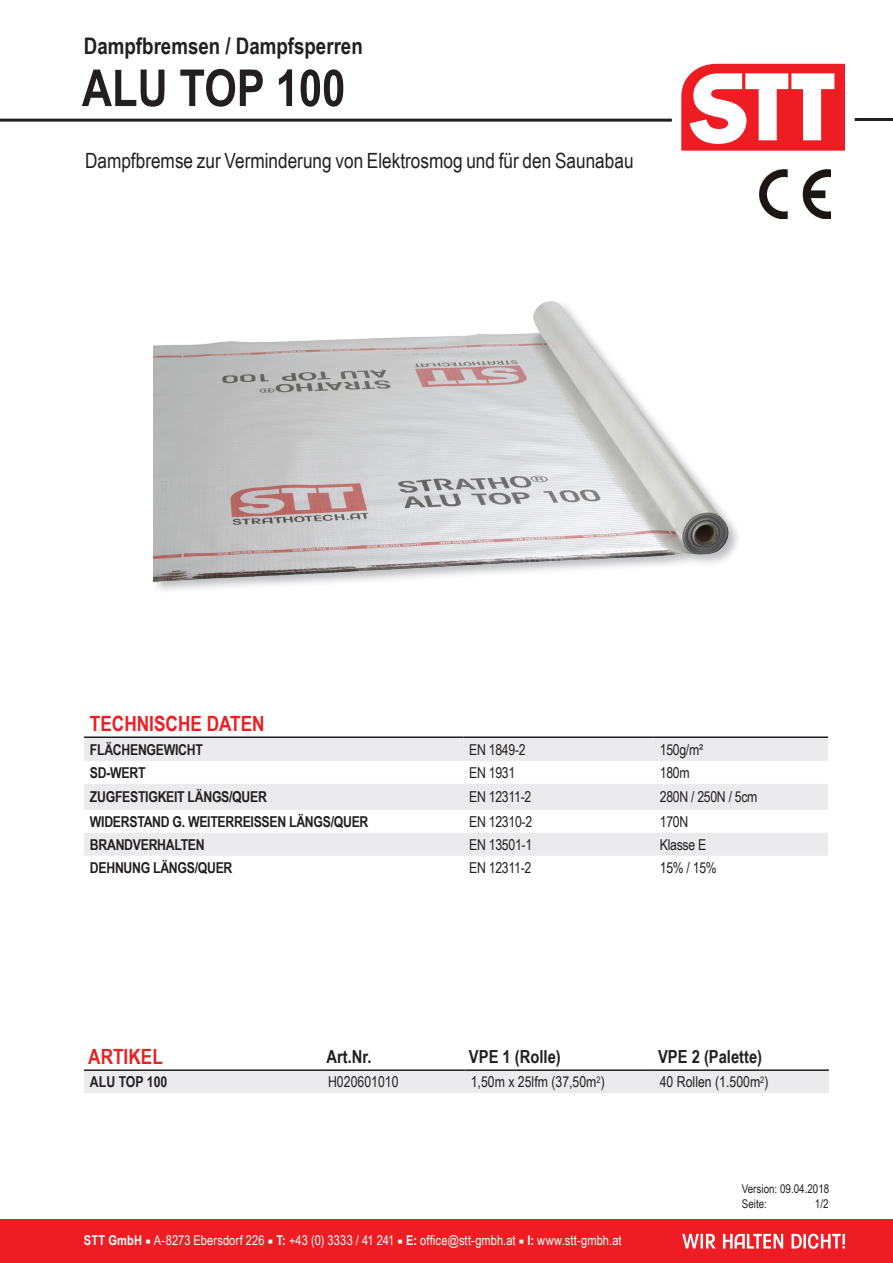
<style>
.page{position:relative;width:893px;height:1263px;background:#fff}
.page>*{position:absolute;margin:0;border:0;box-sizing:border-box;transform-origin:0 0}
.t1{font:700 51px "Arial Narrow";color:#231f20}
.t2{font:700 22.8px "Arial Narrow";color:#231f20}
.t3{font:21px "Arial Narrow";color:#231f20}
.t4{font:700 21px "Arial Narrow";color:#ee1d23}
.t5{font:700 21px "Arial Narrow";color:#e32525}
.t6{font:700 18px "Arial Narrow";color:#231f20}
.t7{font:700 15px "Arial Narrow";letter-spacing:-.02em;color:#231f20}
.t8{font:15px "Arial Narrow";letter-spacing:-.02em;color:#231f20}
.t9{font:15px "Arial Narrow";color:#231f20}
.t10{font:700 15px "Arial Narrow";color:#231f20}
.t11{font:13.5px "Arial Narrow";letter-spacing:.01em;color:#fff}
.t12{font:12px/15px "Arial Narrow";color:#231f20}
.s1{font-weight:700}
.s2{font-family:"Minion Pro"}
</style>
<div class="page">
<div style="left:84px;top:1071px;width:745px;height:22px;background:#ebebed"></div>
<hr style="left:84px;top:1069px;width:238px;height:2px;background:#231f20">
<hr style="left:322px;top:1069px;width:143px;height:2px;background:#231f20">
<hr style="left:465px;top:1069px;width:189px;height:2px;background:#231f20">
<hr style="left:654px;top:1069px;width:175px;height:2px;background:#231f20">
<img style="left:759px;top:170px;width:71px;height:49px">
<svg style="left:84px;top:738px;width:744px;height:118px;fill:#ebebed"></svg>
<hr style="left:84px;top:736px;width:379px;height:2px;background:#231f20">
<hr style="left:463px;top:736px;width:191px;height:2px;background:#231f20">
<hr style="left:654px;top:736px;width:174px;height:2px;background:#231f20">
<hr style="left:0;top:119px;width:672px;height:3px;background:#231f20">
<hr style="left:855px;top:118px;width:38px;height:3px;background:#231f20">
<img style="left:153px;top:301px;width:585px;height:289px">
<svg style="left:681px;top:64px;width:164px;height:87px"></svg>
<div style="left:0;top:1219px;width:893px;height:44px;background:#ee1d23"></div>
<svg style="left:682px;top:1233px;width:163px;height:16px"></svg>
<h2 class="t2" style="left:84px;top:29px;width:280px">Dampfbremsen / Dampfsperren</h2>
<h1 class="t1" style="left:82px;top:49px;width:265px">ALU TOP 100</h1>
<h3 class="t3" style="left:85px;top:145px;width:550px">Dampfbremse zur Verminderung von Elektrosmog und für den Saunabau</h3>
<h3 class="t4" style="left:90px;top:708px;width:176px">TECHNISCHE DATEN</h3>
<p class="t7" style="left:90px;top:738px;width:114px">FLÄCHENGEWICHT</p>
<p class="t8" style="left:469px;top:739px;width:58px">EN 1849-2</p>
<p class="t8" style="left:660px;top:739px;width:45px">150g/m²</p>
<p class="t7" style="left:90px;top:761px;width:57px">SD-WERT</p>
<p class="t8" style="left:469px;top:761px;width:48px">EN 1931</p>
<p class="t8" style="left:660px;top:761px;width:31px">180m</p>
<p class="t7" style="left:90px;top:786px;width:178px">ZUGFESTIGKEIT LÄNGS/QUER</p>
<p class="t8" style="left:469px;top:786px;width:64px">EN 12311-2</p>
<p class="t8" style="left:660px;top:786px;width:99px">280N / 250N / 5cm</p>
<p class="t7" style="left:90px;top:810px;width:280px">WIDERSTAND G. WEITERREISSEN LÄNGS/QUER</p>
<p class="t8" style="left:469px;top:810px;width:64px">EN 12310-2</p>
<p class="t8" style="left:660px;top:810px;width:30px">170N</p>
<p class="t7" style="left:90px;top:833px;width:116px">BRANDVERHALTEN</p>
<p class="t8" style="left:469px;top:833px;width:64px">EN 13501-1</p>
<p class="t8" style="left:660px;top:833px;width:48px">Klasse E</p>
<p class="t7" style="left:90px;top:856px;width:144px">DEHNUNG LÄNGS/QUER</p>
<p class="t8" style="left:469px;top:856px;width:64px">EN 12311-2</p>
<p class="t8" style="left:660px;top:856px;width:59px">15% / 15%</p>
<h3 class="t5" style="left:88px;top:1040px;width:76px">ARTIKEL</h3>
<p class="t6" style="left:326px;top:1042px;width:47px">Art.Nr.</p>
<p class="t6" style="left:469px;top:1042px;width:93px">VPE 1 (Rolle)</p>
<p class="t6" style="left:658px;top:1042px;width:106px">VPE 2 (Palette)</p>
<p class="t10" style="left:90px;top:1070px;width:79px">ALU TOP 100</p>
<p class="t9" style="left:328px;top:1071px;width:72px">H020601010</p>
<p class="t9" style="left:471px;top:1071px;width:136px">1,50m x 25lfm (37,50m<sup>2</sup>)</p>
<p class="t9" style="left:660px;top:1071px;width:110px">40 Rollen (1.500m<sup>2</sup>)</p>
<p class="t11" style="left:84px;top:1230px;width:539px"><span class="s1">STT GmbH</span> <span class="s2">■</span> A-8273 Ebersdorf 226 <span class="s2">■</span> <span class="s1">T:</span> +43 (0) 3333 / 41 241 <span class="s2">■</span> <span class="s1">E:</span> office@stt-gmbh.at <span class="s2">■</span> <span class="s1">I:</span> www.stt-gmbh.at</p>
<p class="t12" style="left:742px;top:1181px;width:89px">Version: 09.04.2018<br>Seite:</p>
<p class="t12" style="left:815px;top:1196px;width:15px">1/2</p>
</div>
